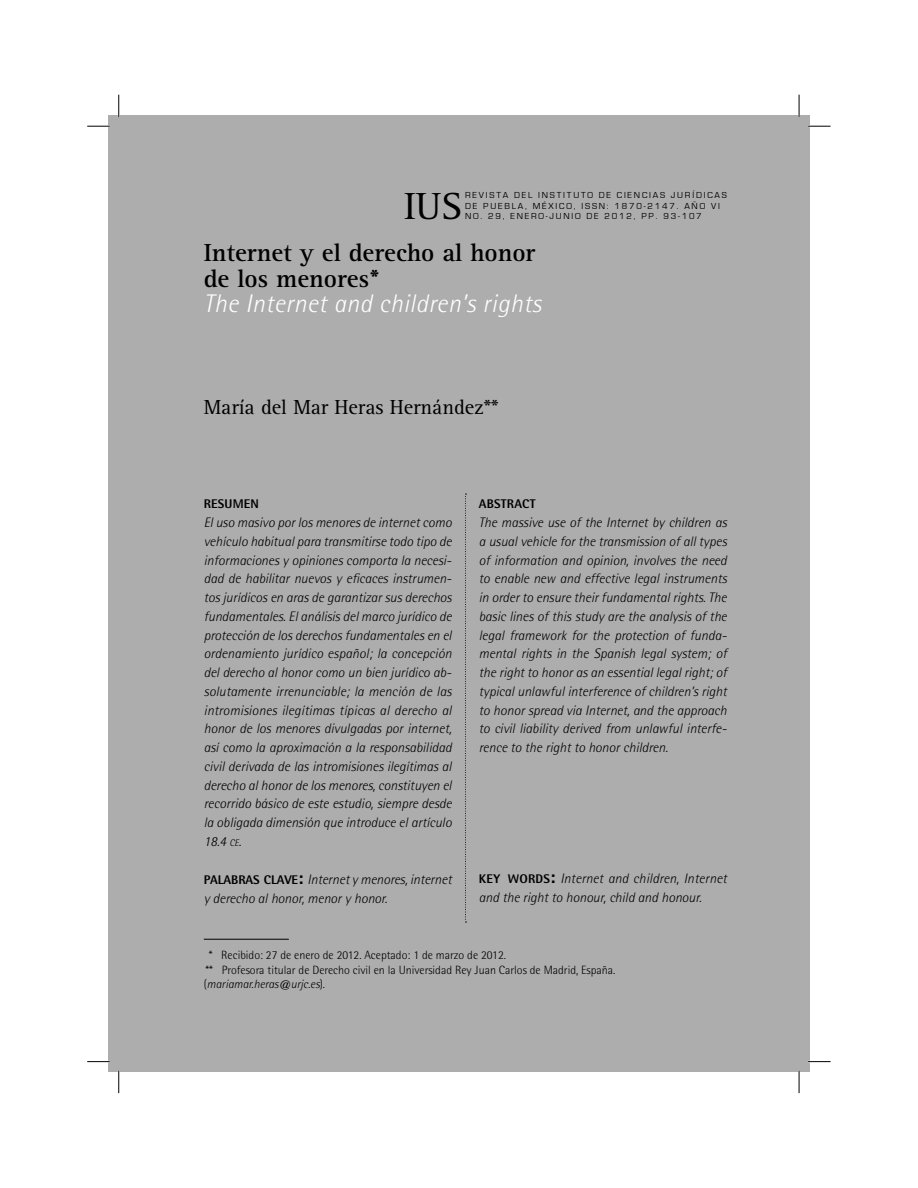
<style>
.page{position:relative;width:918px;height:1188px;background:#fff}
.page>*{position:absolute;margin:0;border:0;box-sizing:border-box;transform-origin:0 0}
.t1{font:39px "Rotis Serif";color:#000}
.t2{font:700 25.5px/25.5px "Rotis Serif";color:#000}
.t3{font:italic 300 25.5px "Rotis Semi Sans";letter-spacing:.02em;color:#fff}
.t4{font:21px "Rotis Serif";color:#000}
.t5{font:italic 300 13.8px/18.8px "Rotis Semi Sans";color:#000;text-align:justify}
.t6{font:800 12.6px "Rotis Semi Sans";letter-spacing:.015em;color:#000}
.t7{font:300 12px/14.2px "Rotis Semi Sans";color:#000}
.t8{font:9px/10.8px "Eurostile";letter-spacing:.2em;color:#000}
.s1{font-size:9.6px}
.s2{font-weight:800;font-style:normal;font-size:12.6px}
.s3{font-weight:800;font-style:normal;font-size:18px}
.s4{font-style:italic}
</style>
<div class="page">
<div style="left:108px;top:116px;width:702px;height:956px;background:#adadad"></div>
<hr style="left:204px;top:939px;width:85px;height:1px;background:#000">
<svg style="left:465px;top:494px;width:1px;height:429px"></svg>
<hr style="left:87px;top:125px;width:23px;height:2px;background:#fff">
<hr style="left:808px;top:125px;width:23px;height:2px;background:#fff">
<hr style="left:87px;top:1061px;width:23px;height:2px;background:#fff">
<hr style="left:808px;top:1061px;width:23px;height:2px;background:#fff">
<hr style="left:118px;top:95px;width:2px;height:22px;background:#fff">
<hr style="left:118px;top:1071px;width:2px;height:22px;background:#fff">
<hr style="left:798px;top:95px;width:2px;height:22px;background:#fff">
<hr style="left:798px;top:1071px;width:2px;height:22px;background:#fff">
<svg style="left:87px;top:126px;width:23px;height:1px"></svg>
<svg style="left:808px;top:126px;width:23px;height:1px"></svg>
<svg style="left:87px;top:1061px;width:23px;height:1px"></svg>
<svg style="left:808px;top:1061px;width:23px;height:1px"></svg>
<svg style="left:118px;top:95px;width:1px;height:22px"></svg>
<svg style="left:118px;top:1071px;width:1px;height:22px"></svg>
<svg style="left:799px;top:95px;width:1px;height:22px"></svg>
<svg style="left:799px;top:1071px;width:1px;height:22px"></svg>
<p class="t8" style="left:465px;top:190px;width:263px">REVISTA DEL INSTITUTO DE CIENCIAS JURÍDICAS<br>DE PUEBLA, MÉXICO, ISSN: 1870-2147. AÑO VI</p>
<h1 class="t1" style="left:404px;top:192px;width:59px">IUS</h1>
<p class="t8" style="left:465px;top:211px;width:238px">NO. 29, ENERO-JUNIO DE 2012, PP. 93-107</p>
<h2 class="t2" style="left:204px;top:242px;width:333px">Internet y el derecho al honor de los menores*</h2>
<h2 class="t3" style="left:204px;top:295px;width:339px">The Internet and children’s rights</h2>
<h3 class="t4" style="left:204px;top:400px;width:296px">María del Mar Heras Hernández**</h3>
<p class="t6" style="left:204px;top:500px;width:57px">RESUMEN</p>
<p class="t5" style="left:204px;top:515px;width:249px">El uso masivo por los menores de internet como vehículo habitual para transmitirse todo tipo de informaciones y opiniones comporta la necesi&shy;dad de habilitar nuevos y eficaces instrumen&shy;tos jurídicos en aras de garantizar sus derechos fundamentales. El análisis del marco jurídico de protección de los derechos fundamentales en el ordenamiento jurídico español; la concepción del derecho al honor como un bien jurídico ab&shy;solutamente irrenunciable; la mención de las intromisiones ilegítimas típicas al derecho al honor de los menores divulgadas por internet, así como la aproximación a la responsabilidad civil derivada de las intromisiones ilegítimas al derecho al honor de los menores, constituyen el recorrido básico de este estudio, siempre desde la obligada dimensión que introduce el artículo 18.4 <span class="s1">CE</span>.</p>
<p class="t5" style="left:204px;top:872px;width:249px"><span class="s2">PALABRAS CLAVE</span><span class="s3">:</span> Internet y menores, internet y derecho al honor, menor y honor.</p>
<p class="t6" style="left:479px;top:500px;width:58px">ABSTRACT</p>
<p class="t5" style="left:479px;top:515px;width:249px">The massive use of the Internet by children as a usual vehicle for the transmission of all types of information and opinion, involves the need to enable new and effective legal instruments in order to ensure their fundamental rights. The basic lines of this study are the analysis of the legal framework for the protection of funda&shy;mental rights in the Spanish legal system; of the right to honor as an essential legal right; of typical unlawful interference of children’s right to honor spread via Internet, and the approach to civil liability derived from unlawful interfe&shy;rence to the right to honor children.</p>
<p class="t5" style="left:479px;top:871px;width:249px"><span class="s2">KEY WORDS</span><span class="s3">:</span> Internet and children, Internet and the right to honour, child and honour.</p>
<p class="t7" style="left:204px;top:949px;width:413px;text-indent:5px">* Recibido: 27 de enero de 2012. Aceptado: 1 de marzo de 2012.<br>** Profesora titular de Derecho civil en la Universidad Rey Juan Carlos de Madrid, España. (<span class="s4">mariamar.heras@urjc.es</span>).</p>
</div>
